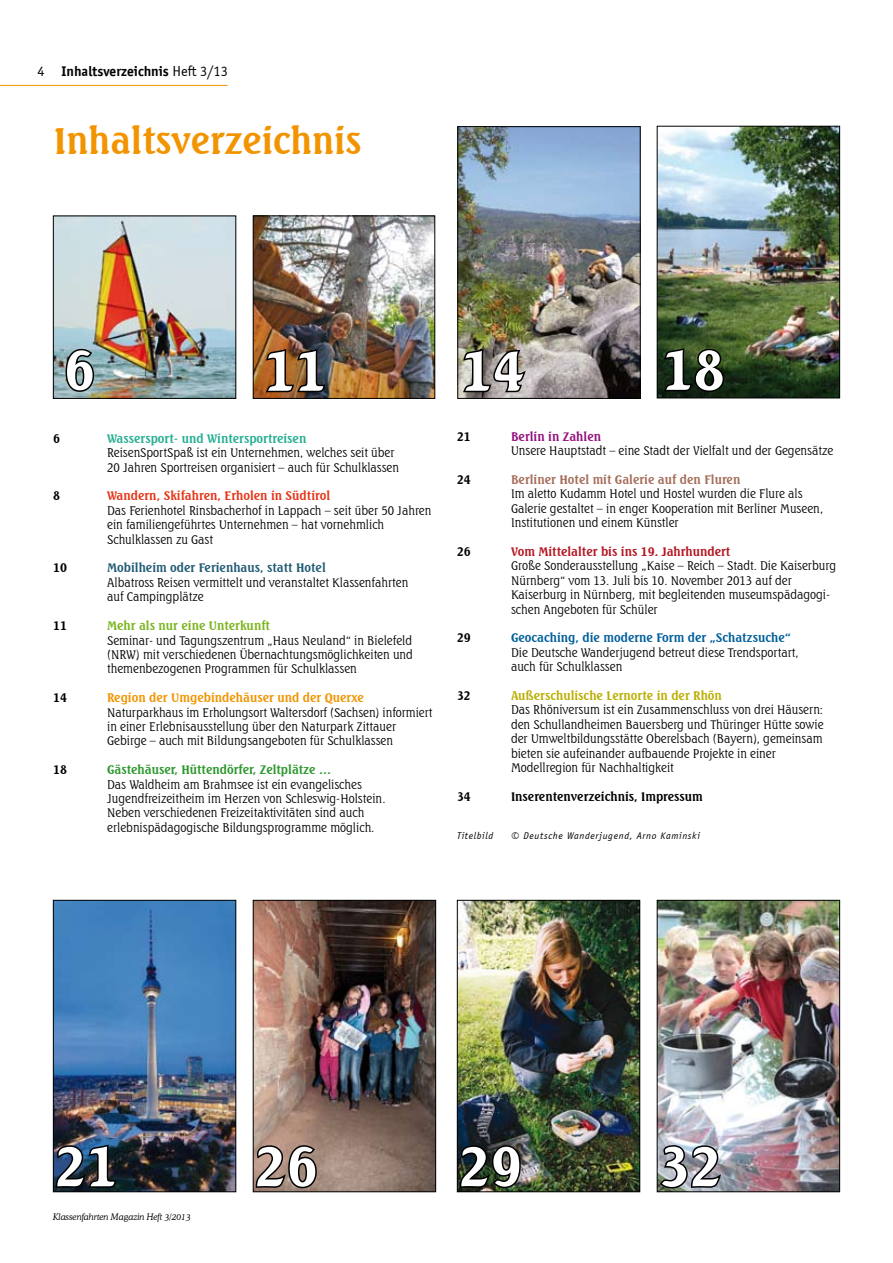
<style>
.page{position:relative;width:893px;height:1263px;background:#fff}
.page>*{position:absolute;margin:0;border:0;box-sizing:border-box;transform-origin:0 0}
.t1{font:700 54px "Seagull BT";color:#fff}
.t2{font:700 36px "Seagull BT";color:#f29400}
.t3{font:700 15px "Sportiv";color:#000}
.t4{font:15px "Sportiv";color:#000}
.t5{font:300 12px/14.4px "Seagull BT";color:#000}
.t6{font:700 12px "Seagull BT";color:#000}
.t7{font:700 12px "Seagull BT";color:#005f9b}
.t8{font:700 12px "Seagull BT";color:#f29400}
.t9{font:700 12px "Seagull BT";color:#2c982e}
.t10{font:700 12px "Seagull BT";color:#e53517}
.t11{font:700 12px "Seagull BT";color:#a56d5a}
.t12{font:700 12px "Seagull BT";color:#215b75}
.t13{font:700 12px "Seagull BT";color:#b51621}
.t14{font:700 12px "Seagull BT";color:#26ae93}
.t15{font:700 12px "Seagull BT";color:#baae00}
.t16{font:700 12px "Seagull BT";color:#7ab51d}
.t17{font:700 12px "Seagull BT";color:#93117e}
.t18{font:italic 10.5px "Sportiv";letter-spacing:.06em;color:#000}
.t19{font:italic 300 9px "Cooper BT";color:#000}
.s1{font-weight:400}
</style>
<div class="page">
<img style="left:255px;top:218px;width:178px;height:179px">
<div style="left:253px;top:216px;width:182px;height:183px;border:1px solid #000"></div>
<img style="left:55px;top:218px;width:179px;height:179px">
<div style="left:53px;top:216px;width:183px;height:183px;border:1px solid #000"></div>
<img style="left:659px;top:128px;width:179px;height:268px">
<div style="left:657px;top:126px;width:183px;height:272px;border:1px solid #000"></div>
<img style="left:460px;top:128px;width:178px;height:269px">
<div style="left:458px;top:126px;width:182px;height:273px;border:1px solid #000"></div>
<img style="left:55px;top:902px;width:179px;height:288px">
<div style="left:53px;top:900px;width:183px;height:292px;border:1px solid #000"></div>
<img style="left:255px;top:902px;width:179px;height:288px">
<div style="left:253px;top:900px;width:183px;height:292px;border:1px solid #000"></div>
<img style="left:659px;top:902px;width:179px;height:288px">
<div style="left:657px;top:900px;width:183px;height:292px;border:1px solid #000"></div>
<img style="left:459px;top:902px;width:179px;height:288px">
<div style="left:457px;top:900px;width:183px;height:292px;border:1px solid #000"></div>
<svg style="left:64px;top:347px;width:32px;height:46px"></svg>
<img style="left:264px;top:347px;width:63px;height:47px">
<svg style="left:461px;top:347px;width:67px;height:47px;background:#75716a"></svg>
<svg style="left:662px;top:346px;width:64px;height:48px;background:#172712"></svg>
<svg style="left:658px;top:1143px;width:66px;height:47px;background:#767a80"></svg>
<img style="left:54px;top:1142px;width:64px;height:47px">
<svg style="left:254px;top:1143px;width:64px;height:47px;background:#725f55"></svg>
<img style="left:458px;top:1143px;width:64px;height:47px">
<hr style="left:0;top:85px;width:227px;height:1px;background:#f29400">
<p class="t4" style="left:38px;top:62px;width:9px">4</p>
<p class="t3" style="left:62px;top:62px;width:168px">Inhaltsverzeichnis <span class="s1">Heft 3/13</span></p>
<h2 class="t2" style="left:54px;top:117px;width:309px">Inhaltsverzeichnis</h2>
<h1 class="t1" style="left:64px;top:335px;width:33px">6</h1>
<h1 class="t1" style="left:264px;top:336px;width:64px">11</h1>
<h1 class="t1" style="left:461px;top:336px;width:64px">14</h1>
<h1 class="t1" style="left:662px;top:335px;width:64px">18</h1>
<p class="t6" style="left:53px;top:431px;width:8px">6</p>
<p class="t14" style="left:107px;top:431px;width:201px">Wassersport- und Wintersportreisen</p>
<p class="t5" style="left:107px;top:445px;width:293px">ReisenSportSpaß ist ein Unternehmen, welches seit über<br>20 Jahren Sportreisen organisiert – auch für Schulklassen</p>
<p class="t6" style="left:53px;top:488px;width:8px">8</p>
<p class="t10" style="left:107px;top:488px;width:225px">Wandern, Skifahren, Erholen in Südtirol</p>
<p class="t5" style="left:107px;top:503px;width:326px">Das Ferienhotel Rinsbacherhof in Lappach – seit über 50 Jahren ein familiengeführtes Unternehmen – hat vornehmlich<br>Schulklassen zu Gast</p>
<p class="t6" style="left:53px;top:560px;width:15px">10</p>
<p class="t12" style="left:107px;top:560px;width:220px">Mobilheim oder Ferienhaus, statt Hotel</p>
<p class="t5" style="left:107px;top:575px;width:303px">Albatross Reisen vermittelt und veranstaltet Klassenfahrten auf Campingplätze</p>
<p class="t6" style="left:53px;top:618px;width:15px">11</p>
<p class="t16" style="left:107px;top:618px;width:164px">Mehr als nur eine Unterkunft</p>
<p class="t5" style="left:107px;top:633px;width:307px;text-align:justify">Seminar- und Tagungszentrum „Haus Neuland“ in Bielefeld (NRW) mit verschiedenen Übernachtungsmöglichkeiten und themenbezogenen Programmen für Schulklassen</p>
<p class="t6" style="left:53px;top:690px;width:15px">14</p>
<p class="t8" style="left:107px;top:690px;width:258px">Region der Umgebindehäuser und der Querxe</p>
<p class="t5" style="left:107px;top:705px;width:327px">Naturparkhaus im Erholungsort Waltersdorf (Sachsen) informiert in einer Erlebnisausstellung über den Naturpark Zittauer<br>Gebirge – auch mit Bildungsangeboten für Schulklassen</p>
<p class="t6" style="left:53px;top:762px;width:15px">18</p>
<p class="t9" style="left:107px;top:762px;width:226px">Gästehäuser, Hüttendörfer, Zeltplätze …</p>
<p class="t5" style="left:107px;top:777px;width:280px">Das Waldheim am Brahmsee ist ein evangelisches Jugendfreizeitheim im Herzen von Schleswig-Holstein.<br>Neben verschiedenen Freizeitaktivitäten sind auch erlebnispädagogische Bildungsprogramme möglich.</p>
<p class="t6" style="left:457px;top:429px;width:15px">21</p>
<p class="t17" style="left:511px;top:429px;width:92px">Berlin in Zahlen</p>
<p class="t5" style="left:511px;top:443px;width:324px">Unsere Hauptstadt – eine Stadt der Vielfalt und der Gegensätze</p>
<p class="t6" style="left:457px;top:472px;width:15px">24</p>
<p class="t11" style="left:511px;top:472px;width:231px">Berliner Hotel mit Galerie auf den Fluren</p>
<p class="t5" style="left:511px;top:486px;width:314px">Im aletto Kudamm Hotel und Hostel wurden die Flure als<br>Galerie gestaltet – in enger Kooperation mit Berliner Museen,<br>Institutionen und einem Künstler</p>
<p class="t6" style="left:457px;top:544px;width:15px">26</p>
<p class="t13" style="left:511px;top:544px;width:221px">Vom Mittelalter bis ins 19. Jahrhundert</p>
<p class="t5" style="left:511px;top:558px;width:327px">Große Sonderausstellung „Kaise – Reich – Stadt. Die Kaiserburg Nürnberg“ vom 13. Juli bis 10. November 2013 auf der Kaiserburg in Nürnberg, mit begleitenden museumspädagogi&shy;schen Angeboten für Schüler</p>
<p class="t6" style="left:457px;top:630px;width:15px">29</p>
<p class="t7" style="left:511px;top:630px;width:281px">Geocaching, die moderne Form der „Schatzsuche“</p>
<p class="t5" style="left:511px;top:645px;width:289px">Die Deutsche Wanderjugend betreut diese Trendsportart, auch für Schulklassen</p>
<p class="t6" style="left:457px;top:688px;width:15px">32</p>
<p class="t15" style="left:511px;top:688px;width:212px">Außerschulische Lernorte in der Rhön</p>
<p class="t5" style="left:511px;top:702px;width:314px">Das Rhöniversum ist ein Zusammenschluss von drei Häusern: den Schullandheimen Bauersberg und Thüringer Hütte sowie der Umweltbildungsstätte Oberelsbach (Bayern), gemeinsam bieten sie aufeinander aufbauende Projekte in einer Modellregion für Nachhaltigkeit</p>
<p class="t6" style="left:457px;top:789px;width:15px">34</p>
<p class="t6" style="left:511px;top:789px;width:193px">Inserentenverzeichnis, Impressum</p>
<p class="t18" style="left:457px;top:830px;width:38px">Titelbild</p>
<p class="t18" style="left:511px;top:830px;width:190px">© Deutsche Wanderjugend, Arno Kaminski</p>
<h1 class="t1" style="left:55px;top:1131px;width:64px">21</h1>
<h1 class="t1" style="left:255px;top:1131px;width:64px">26</h1>
<h1 class="t1" style="left:459px;top:1131px;width:64px">29</h1>
<h1 class="t1" style="left:659px;top:1131px;width:64px">32</h1>
<p class="t19" style="left:53px;top:1212px;width:139px">Klassenfahrten Magazin Heft 3/2013</p>
</div>
